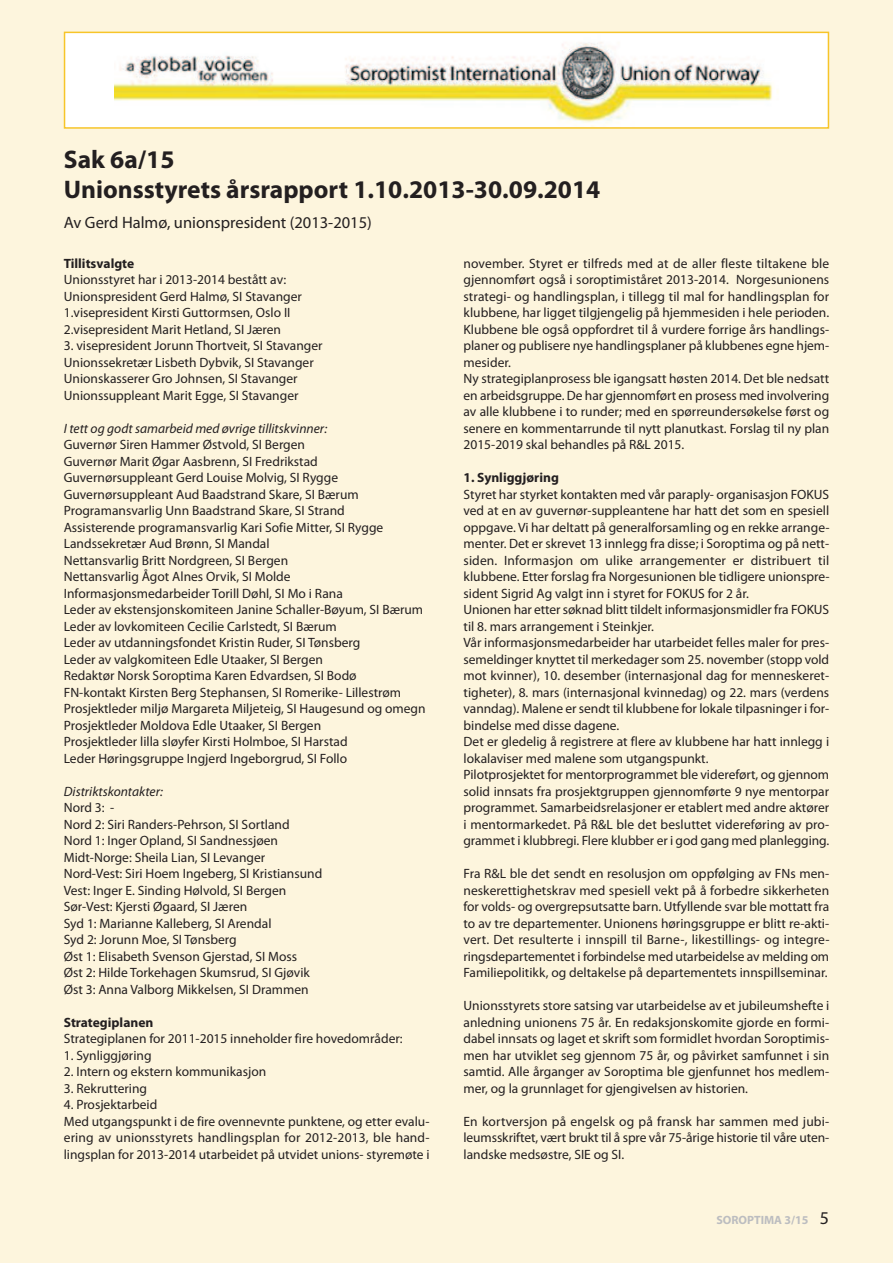
<style>
.page{position:relative;width:893px;height:1263px;background:#fdf5dd}
.page>*{position:absolute;margin:0;border:0;box-sizing:border-box;transform-origin:0 0}
.t1{font:700 25.5px/30px "Myriad Pro";color:#231f20}
.t2{font:16.5px "Myriad Pro";color:#231f20}
.t3{font:13.5px/16.5px "Myriad Pro";color:#231f20}
.t4{font:italic 13.5px "Myriad Pro";color:#231f20}
.t5{font:700 13.5px "Myriad Pro";color:#231f20}
.t6{font:700 12px "Myriad Pro";color:#bcbdc0}
.s1{font-weight:400;font-size:18px;color:#231f20}
</style>
<div class="page">
<div style="left:65px;top:33px;width:763px;height:94px;background:#fff"></div>
<img style="left:115px;top:42px;width:663px;height:84px">
<div style="left:64px;top:32px;width:765px;height:97px;border:2px solid #f7c529"></div>
<h1 class="t1" style="left:64px;top:146px;width:538px">Sak 6a/15<br>unionsstyrets årsrapport 1.10.2013-30.09.2014</h1>
<p class="t2" style="left:64px;top:216px;width:310px">Av Gerd Halmø, unionspresident (2013-2015)</p>
<p class="t5" style="left:64px;top:258px;width:72px">tillitsvalgte</p>
<p class="t3" style="left:64px;top:272px;width:240px">Unionsstyret har i 2013-2014 bestått av:<br>Unionspresident Gerd Halmø, SI Stavanger 1.visepresident Kirsti Guttormsen, Oslo II 2.visepresident Marit Hetland, SI Jæren</p>
<p class="t3" style="left:64px;top:338px;width:260px">3. visepresident Jorunn Thortveit, SI Stavanger Unionssekretær Lisbeth Dybvik, SI Stavanger Unionskasserer Gro Johnsen, SI Stavanger Unionssuppleant Marit Egge, SI Stavanger</p>
<p class="t4" style="left:64px;top:423px;width:265px">I tett og godt samarbeid med øvrige tillitskvinner:</p>
<p class="t3" style="left:64px;top:437px;width:363px">Guvernør Siren Hammer Østvold, SI Bergen<br>Guvernør Marit Øgar Aasbrenn, SI Fredrikstad Guvernørsuppleant Gerd Louise Molvig, SI Rygge Guvernørsuppleant Aud Baadstrand Skare, SI Bærum Programansvarlig Unn Baadstrand Skare, SI Strand<br>Assisterende programansvarlig Kari Sofie Mitter, SI Rygge Landssekretær Aud Brønn, SI Mandal<br>Nettansvarlig Britt Nordgreen, SI Bergen<br>Nettansvarlig Ågot Alnes Orvik, SI Molde Informasjonsmedarbeider Torill Døhl, SI Mo i Rana<br>Leder av ekstensjonskomiteen Janine Schaller-Bøyum, SI Bærum Leder av lovkomiteen Cecilie Carlstedt, SI Bærum<br>Leder av utdanningsfondet Kristin Ruder, SI Tønsberg<br>Leder av valgkomiteen Edle Utaaker, SI Bergen<br>Redaktør Norsk Soroptima Karen Edvardsen, SI Bodø<br>FN-kontakt Kirsten Berg Stephansen, SI Romerike- Lillestrøm Prosjektleder miljø Margareta Miljeteig, SI Haugesund og omegn Prosjektleder Moldova Edle Utaaker, SI Bergen<br>Prosjektleder lilla sløyfer Kirsti Holmboe, SI Harstad<br>Leder Høringsgruppe Ingjerd Ingeborgrud, SI Follo</p>
<p class="t4" style="left:64px;top:786px;width:101px">Distriktskontakter:</p>
<p class="t3" style="left:64px;top:800px;width:260px">Nord 3: -<br>Nord 2: Siri Randers-Pehrson, SI Sortland<br>Nord 1: Inger Opland, SI Sandnessjøen Midt-Norge: Sheila Lian, SI Levanger Nord-Vest: Siri Hoem Ingeberg, SI Kristiansund Vest: Inger E. Sinding Hølvold, SI Bergen Sør-Vest: Kjersti Øgaard, SI Jæren<br>Syd 1: Marianne Kalleberg, SI Arendal<br>Syd 2: Jorunn Moe, SI Tønsberg<br>Øst 1: Elisabeth Svenson Gjerstad, SI Moss<br>Øst 2: Hilde Torkehagen Skumsrud, SI Gjøvik Øst 3: Anna Valborg Mikkelsen, SI Drammen</p>
<p class="t5" style="left:64px;top:1017px;width:91px">Strategiplanen</p>
<p class="t3" style="left:64px;top:1031px;width:340px">Strategiplanen for 2011-2015 inneholder fire hovedområder:</p>
<p class="t3" style="left:64px;top:1048px;width:89px">1. Synliggjøring</p>
<p class="t3" style="left:64px;top:1064px;width:204px">2. Intern og ekstern kommunikasjon</p>
<p class="t3" style="left:64px;top:1081px;width:85px">3. Rekruttering</p>
<p class="t3" style="left:64px;top:1097px;width:367px">4. Prosjektarbeid<br>Med utgangspunkt i de fire ovennevnte punktene, og etter evalu&shy;ering av unionsstyrets handlingsplan for 2012-2013, ble hand&shy;lingsplan for 2013-2014 utarbeidet på utvidet unions- styremøte i</p>
<p class="t3" style="left:463px;top:256px;width:367px">november. Styret er tilfreds med at de aller fleste tiltakene ble gjennomført også i soroptimiståret 2013-2014. Norgesunionens strategi- og handlingsplan, i tillegg til mal for handlingsplan for klubbene, har ligget tilgjengelig på hjemmesiden i hele perioden.<br>Klubbene ble også oppfordret til å vurdere forrige års handlings&shy;planer og publisere nye handlingsplaner på klubbenes egne hjem&shy;mesider.<br>Ny strategiplanprosess ble igangsatt høsten 2014. Det ble nedsatt en arbeidsgruppe. De har gjennomført en prosess med involvering av alle klubbene i to runder; med en spørreundersøkelse først og senere en kommentarrunde til nytt planutkast. Forslag til ny plan 2015-2019 skal behandles på R&amp;L 2015.</p>
<p class="t5" style="left:463px;top:473px;width:97px">1. Synliggjøring</p>
<p class="t3" style="left:463px;top:487px;width:368px">Styret har styrket kontakten med vår paraply- organisasjon FOKUS ved at en av guvernør-suppleantene har hatt det som en spesiell oppgave. Vi har deltatt på generalforsamling og en rekke arrange&shy;menter. Det er skrevet 13 innlegg fra disse; i Soroptima og på nett&shy;siden. Informasjon om ulike arrangementer er distribuert til klubbene. Etter forslag fra Norgesunionen ble tidligere unionspre&shy;sident Sigrid Ag valgt inn i styret for FOKUS for 2 år.<br>Unionen har etter søknad blitt tildelt informasjonsmidler fra FOKUS til 8. mars arrangement i Steinkjer.<br>Vår informasjonsmedarbeider har utarbeidet felles maler for pres&shy;semeldinger knyttet til merkedager som 25. november (stopp vold mot kvinner), 10. desember (internasjonal dag for menneskeret&shy;tigheter), 8. mars (internasjonal kvinnedag) og 22. mars (verdens vanndag). Malene er sendt til klubbene for lokale tilpasninger i for&shy;bindelse med disse dagene.<br>Det er gledelig å registrere at flere av klubbene har hatt innlegg i lokalaviser med malene som utgangspunkt.<br>Pilotprosjektet for mentorprogrammet ble videreført, og gjennom solid innsats fra prosjektgruppen gjennomførte 9 nye mentorpar programmet. Samarbeidsrelasjoner er etablert med andre aktører i mentormarkedet. På R&amp;L ble det besluttet videreføring av pro&shy;grammet i klubbregi. Flere klubber er i god gang med planlegging.</p>
<p class="t3" style="left:463px;top:866px;width:368px;text-align:justify">Fra R&amp;L ble det sendt en resolusjon om oppfølging av FNs men&shy;neskerettighetskrav med spesiell vekt på å forbedre sikkerheten for volds- og overgrepsutsatte barn. Utfyllende svar ble mottatt fra to av tre departementer. Unionens høringsgruppe er blitt re-akti&shy;vert. Det resulterte i innspill til Barne-, likestillings- og integre&shy;ringsdepartementet i forbindelse med utarbeidelse av melding om Familiepolitikk, og deltakelse på departementets innspillseminar.</p>
<p class="t3" style="left:463px;top:998px;width:367px;text-align:justify">Unionsstyrets store satsing var utarbeidelse av et jubileumshefte i anledning unionens 75 år. En redaksjonskomite gjorde en formi&shy;dabel innsats og laget et skrift som formidlet hvordan Soroptimis&shy;men har utviklet seg gjennom 75 år, og påvirket samfunnet i sin samtid. Alle årganger av Soroptima ble gjenfunnet hos medlem&shy;mer, og la grunnlaget for gjengivelsen av historien.</p>
<p class="t3" style="left:463px;top:1114px;width:367px;text-align:justify">En kortversjon på engelsk og på fransk har sammen med jubi&shy;leumsskriftet, vært brukt til å spre vår 75-årige historie til våre uten&shy;landske medsøstre, SIE og SI.</p>
<p class="t6" style="left:716px;top:1216px;width:114px">SoRoptiMA 3/15 <span class="s1">5</span></p>
</div>
